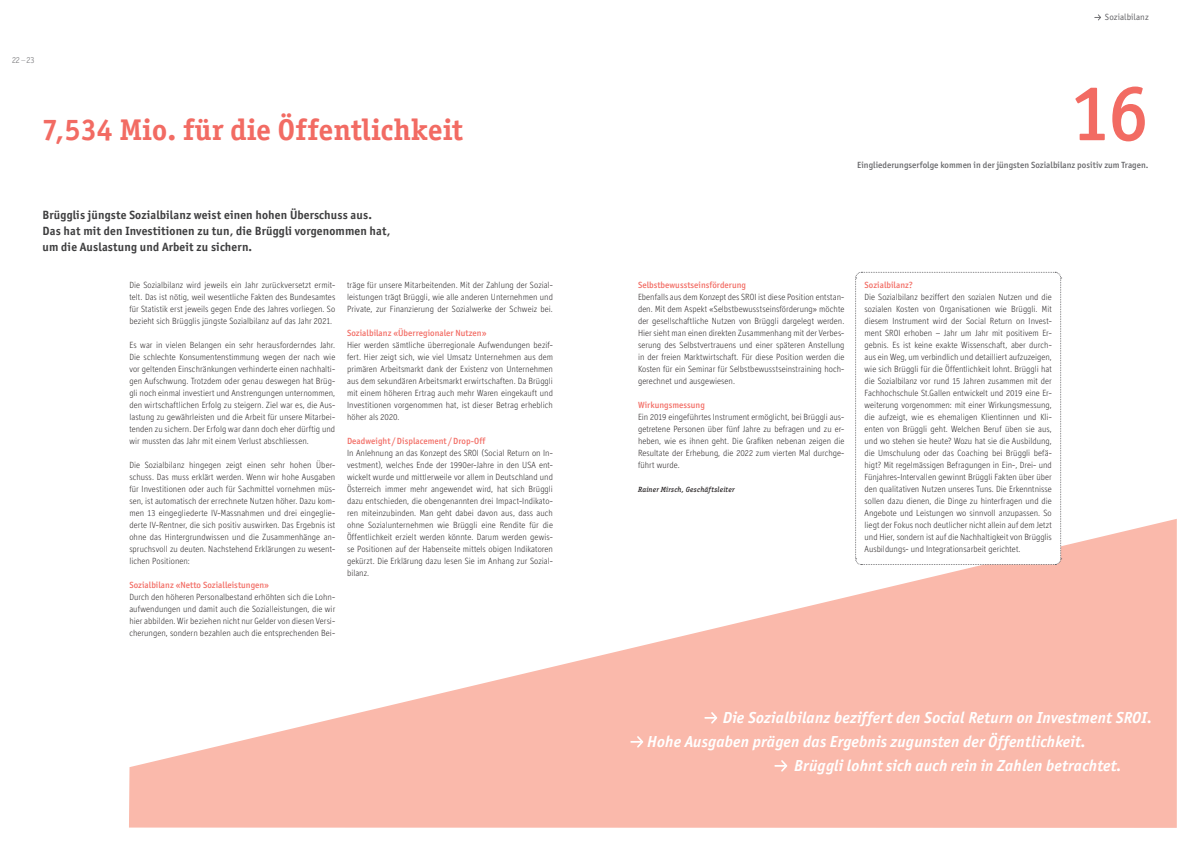
<style>
.page{position:relative;width:1191px;height:842px;background:#fff}
.page>*{position:absolute;margin:0;border:0;box-sizing:border-box;transform-origin:0 0}
.t1{font:500 80px "Officina Sans ITC Std";color:#f26b63}
.t2{font:700 30px "Officina Ser ITC Std";letter-spacing:.01em;color:#f26b63}
.t3{font:italic 700 16px "Officina Sans ITC Std";letter-spacing:.01em;color:#fff}
.t4{font:700 12px/16px "Officina Sans ITC Std";letter-spacing:.015em;color:#3e3e3f}
.t5{font:300 9px/12px "Officina Display ITC Std";letter-spacing:.01em;color:#231f20;text-align:justify}
.t6{font:500 9px "Officina Sans ITC Std";letter-spacing:.005em;color:#f26b63}
.t7{font:500 9px "Officina Sans ITC Std";letter-spacing:.005em;color:#636366}
.t8{font:9px "Officina Sans ITC Std";letter-spacing:.005em;color:#636366}
.t9{font:300 9px "Officina Display ITC Std";color:#636366}
.t10{font:italic 500 7.5px "Officina Ser ITC Std";letter-spacing:.03em;color:#231f20}
.s1{color:#939598}
</style>
<div class="page">
<svg style="left:129px;top:519px;width:1047px;height:309px;fill:#fab9ab"></svg>
<svg style="left:1094px;top:14px;width:7px;height:6px"></svg>
<svg style="left:854px;top:271px;width:207px;height:294px"></svg>
<svg style="left:704px;top:712px;width:13px;height:12px"></svg>
<svg style="left:630px;top:736px;width:13px;height:12px"></svg>
<svg style="left:774px;top:760px;width:13px;height:12px"></svg>
<p class="t9" style="left:12px;top:55px;width:24px">22<span class="s1">–</span>23</p>
<h2 class="t2" style="left:42px;top:111px;width:422px">7,534 Mio. für die Öffentlichkeit</h2>
<h3 class="t4" style="left:43px;top:207px;width:349px">Brügglis jüngste Sozialbilanz weist einen hohen Überschuss aus.<br>Das hat mit den Investitionen zu tun, die Brüggli vorgenommen hat, um die Auslastung und Arbeit zu sichern.</h3>
<p class="t5" style="left:129px;top:279px;width:207px">Die Sozialbilanz wird jeweils ein Jahr zurückversetzt ermit&shy;telt. Das ist nötig, weil wesentliche Fakten des Bundesamtes für Statistik erst jeweils gegen Ende des Jahres vorliegen. So bezieht sich Brügglis jüngste Sozialbilanz auf das Jahr 2021.</p>
<p class="t5" style="left:129px;top:339px;width:207px">Es war in vielen Belangen ein sehr herausforderndes Jahr.<br>Die schlechte Konsumentenstimmung wegen der nach wie vor geltenden Einschränkungen verhinderte einen nachhalti&shy;gen Aufschwung. Trotzdem oder genau deswegen hat Brüg&shy;gli noch einmal investiert und Anstrengungen unternommen, den wirtschaftlichen Erfolg zu steigern. Ziel war es, die Aus&shy;lastung zu gewährleisten und die Arbeit für unsere Mitarbei&shy;tenden zu sichern. Der Erfolg war dann doch eher dürftig und wir mussten das Jahr mit einem Verlust abschliessen.</p>
<p class="t5" style="left:129px;top:459px;width:207px">Die Sozialbilanz hingegen zeigt einen sehr hohen Über&shy;schuss. Das muss erklärt werden. Wenn wir hohe Ausgaben für Investitionen oder auch für Sachmittel vornehmen müs&shy;sen, ist automatisch der errechnete Nutzen höher. Dazu kom&shy;men 13 eingegliederte IV-Massnahmen und drei eingeglie&shy;derte IV-Rentner, die sich positiv auswirken. Das Ergebnis ist ohne das Hintergrundwissen und die Zusammenhänge an&shy;spruchsvoll zu deuten. Nachstehend Erklärungen zu wesent&shy;lichen Positionen:</p>
<p class="t6" style="left:129px;top:580px;width:141px">Sozialbilanz «Netto Sozialleistungen»</p>
<p class="t5" style="left:129px;top:591px;width:207px">Durch den höheren Personalbestand erhöhten sich die Lohn&shy;aufwendungen und damit auch die Sozialleistungen, die wir hier abbilden. Wir beziehen nicht nur Gelder von diesen Versi&shy;cherungen, sondern bezahlen auch die entsprechenden Bei-</p>
<p class="t5" style="left:347px;top:279px;width:207px">träge für unsere Mitarbeitenden. Mit der Zahlung der Sozial&shy;leistungen trägt Brüggli, wie alle anderen Unternehmen und Private, zur Finanzierung der Sozialwerke der Schweiz bei.</p>
<p class="t6" style="left:347px;top:328px;width:141px">Sozialbilanz «Überregionaler Nutzen»</p>
<p class="t5" style="left:347px;top:339px;width:207px">Hier werden sämtliche überregionale Aufwendungen bezif&shy;fert. Hier zeigt sich, wie viel Umsatz Unternehmen aus dem primären Arbeitsmarkt dank der Existenz von Unternehmen aus dem sekundären Arbeitsmarkt erwirtschaften. Da Brüggli mit einem höheren Ertrag auch mehr Waren eingekauft und Investitionen vorgenommen hat, ist dieser Betrag erheblich höher als 2020.</p>
<p class="t6" style="left:347px;top:436px;width:140px">Deadweight /Displacement /Drop-Off</p>
<p class="t5" style="left:347px;top:447px;width:207px">In Anlehnung an das Konzept des SROI (Social Return on In&shy;vestment), welches Ende der 1990er-Jahre in den USA ent&shy;wickelt wurde und mittlerweile vor allem in Deutschland und Österreich immer mehr angewendet wird, hat sich Brüggli dazu entschieden, die obengenannten drei Impact-Indikato&shy;ren miteinzubinden. Man geht dabei davon aus, dass auch ohne Sozialunternehmen wie Brüggli eine Rendite für die Öffentlichkeit erzielt werden könnte. Darum werden gewis&shy;se Positionen auf der Habenseite mittels obigen Indikatoren gekürzt. Die Erklärung dazu lesen Sie im Anhang zur Sozial&shy;bilanz.</p>
<p class="t8" style="left:1105px;top:12px;width:45px">Sozialbilanz</p>
<h1 class="t1" style="left:1071px;top:66px;width:79px">16</h1>
<p class="t7" style="left:857px;top:160px;width:293px">Eingliederungserfolge kommen in der jüngsten Sozialbilanz positiv zum Tragen.</p>
<p class="t6" style="left:638px;top:280px;width:109px">Selbstbewusstseinsförderung</p>
<p class="t5" style="left:638px;top:291px;width:208px">Ebenfalls aus dem Konzept des SROI ist diese Position entstan&shy;den. Mit dem Aspekt «Selbstbewusstseinsförderung» möchte der gesellschaftliche Nutzen von Brüggli dargelegt werden.<br>Hier sieht man einen direkten Zusammenhang mit der Verbes&shy;serung des Selbstvertrauens und einer späteren Anstellung in der freien Marktwirtschaft. Für diese Position werden die Kosten für ein Seminar für Selbstbewusstseinstraining hoch&shy;gerechnet und ausgewiesen.</p>
<p class="t6" style="left:638px;top:400px;width:68px">Wirkungsmessung</p>
<p class="t5" style="left:638px;top:411px;width:208px">Ein 2019 eingeführtes Instrument ermöglicht, bei Brüggli aus&shy;getretene Personen über fünf Jahre zu befragen und zu er&shy;heben, wie es ihnen geht. Die Grafiken nebenan zeigen die Resultate der Erhebung, die 2022 zum vierten Mal durchge&shy;führt wurde.</p>
<p class="t10" style="left:638px;top:485px;width:98px">Rainer Mirsch, Geschäftsleiter</p>
<p class="t6" style="left:864px;top:280px;width:50px">Sozialbilanz?</p>
<p class="t5" style="left:864px;top:291px;width:189px">Die Sozialbilanz beziffert den sozialen Nutzen und die sozialen Kosten von Organisationen wie Brüggli. Mit diesem Instrument wird der Social Return on Invest&shy;ment SROI erhoben – Jahr um Jahr mit positivem Er&shy;gebnis. Es ist keine exakte Wissenschaft, aber durch&shy;aus ein Weg, um verbindlich und detailliert aufzuzeigen, wie sich Brüggli für die Öffentlichkeit lohnt. Brüggli hat die Sozialbilanz vor rund 15 Jahren zusammen mit der Fachhochschule St.Gallen entwickelt und 2019 eine Er&shy;weiterung vorgenommen: mit einer Wirkungsmessung, die aufzeigt, wie es ehemaligen Klientinnen und Kli&shy;enten von Brüggli geht. Welchen Beruf üben sie aus, und wo stehen sie heute? Wozu hat sie die Ausbildung, die Umschulung oder das Coaching bei Brüggli befä&shy;higt? Mit regelmässigen Befragungen in Ein-, Drei- und Fünjahres-Intervallen gewinnt Brüggli Fakten über über den qualitativen Nutzen unseres Tuns. Die Erkenntnisse sollen dazu dienen, die Dinge zu hinterfragen und die Angebote und Leistungen wo sinnvoll anzupassen. So liegt der Fokus noch deutlicher nicht allein auf dem Jetzt und Hier, sondern ist auf die Nachhaltigkeit von Brügglis Ausbildungs- und Integrationsarbeit gerichtet.</p>
<h3 class="t3" style="left:722px;top:708px;width:431px">Die Sozialbilanz beziffert den Social Return on Investment SROI.</h3>
<h3 class="t3" style="left:647px;top:732px;width:440px">Hohe Ausgaben prägen das Ergebnis zugunsten der Öffentlichkeit.</h3>
<h3 class="t3" style="left:794px;top:756px;width:329px">Brüggli lohnt sich auch rein in Zahlen betrachtet.</h3>
</div>
